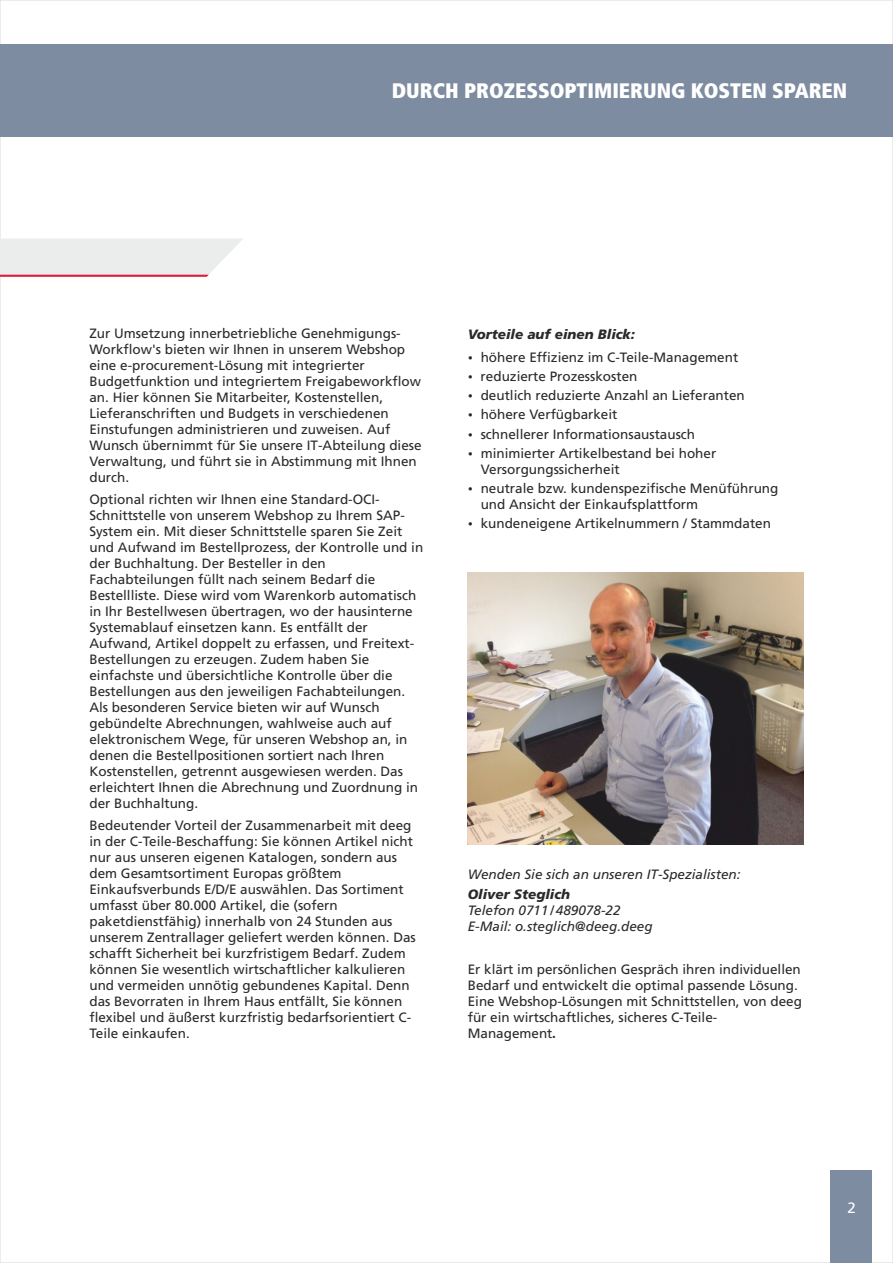
<style>
.page{position:relative;width:893px;height:1263px;background:#fff}
.page>*{position:absolute;margin:0;border:0;box-sizing:border-box;transform-origin:0 0}
.t1{font:900 condensed 21px "Frutiger LT";color:#fff}
.t2{font:15px "Frutiger LT";color:#fff}
.t3{font:13.5px/16px "Frutiger LT";color:#2b2929}
.t4{font:italic 13.5px/15.9px "Frutiger LT";color:#2b2929}
.t5{font:italic 900 13.5px "Frutiger LT";color:#2b2929}
.s1{font-family:"Bauhaus C";font-weight:600}
</style>
<div class="page">
<img style="left:468px;top:572px;width:336px;height:272px">
<div style="left:0;top:44px;width:893px;height:93px;background:#7d8ca1"></div>
<svg style="left:0;top:238px;width:243px;height:39px;background:#ebe4e6"></svg>
<div style="left:830px;top:1171px;width:42px;height:92px;background:#7d8ca1"></div>
<h1 class="t1" style="left:392px;top:82px;width:457px">DURCH PROZESSOPTIMIERUNG KOSTEN SPAREN</h1>
<p class="t3" style="left:89px;top:326px;width:313px">Zur Umsetzung innerbetriebliche Genehmigungs-</p>
<p class="t3" style="left:89px;top:342px;width:334px">Workflow's bieten wir Ihnen in unserem Webshop eine e-procurement-Lösung mit integrierter Budgetfunktion und integriertem Freigabeworkflow an. Hier können Sie Mitarbeiter, Kostenstellen, Lieferanschriften und Budgets in verschiedenen Einstufungen administrieren und zuweisen. Auf Wunsch übernimmt für Sie unsere IT-Abteilung diese Verwaltung, und führt sie in Abstimmung mit Ihnen durch.</p>
<p class="t3" style="left:89px;top:492px;width:335px">Optional richten wir Ihnen eine Standard-OCI-Schnittstelle von unserem Webshop zu Ihrem SAP-System ein. Mit dieser Schnittstelle sparen Sie Zeit und Aufwand im Bestellprozess, der Kontrolle und in der Buchhaltung. Der Besteller in den Fachabteilungen füllt nach seinem Bedarf die Bestellliste. Diese wird vom Warenkorb automatisch in Ihr Bestellwesen übertragen, wo der hausinterne Systemablauf einsetzen kann. Es entfällt der Aufwand, Artikel doppelt zu erfassen, und Freitext-Bestellungen zu erzeugen. Zudem haben Sie einfachste und übersichtliche Kontrolle über die Bestellungen aus den jeweiligen Fachabteilungen.<br>Als besonderen Service bieten wir auf Wunsch gebündelte Abrechnungen, wahlweise auch auf elektronischem Wege, für unseren Webshop an, in denen die Bestellpositionen sortiert nach Ihren Kostenstellen, getrennt ausgewiesen werden. Das erleichtert Ihnen die Abrechnung und Zuordnung in der Buchhaltung.</p>
<p class="t3" style="left:89px;top:819px;width:328px">Bedeutender Vorteil der Zusammenarbeit mit deeg in der C-Teile-Beschaffung: Sie können Artikel nicht nur aus unseren eigenen Katalogen, sondern aus dem Gesamtsortiment Europas größtem Einkaufsverbunds E/D/E auswählen. Das Sortiment umfasst über 80.000 Artikel, die (sofern paketdienstfähig) innerhalb von 24 Stunden aus unserem Zentrallager geliefert werden können. Das schafft Sicherheit bei kurzfristigem Bedarf. Zudem können Sie wesentlich wirtschaftlicher kalkulieren und vermeiden unnötig gebundenes Kapital. Denn das Bevorraten in Ihrem Haus entfällt, Sie können flexibel und äußerst kurzfristig bedarfsorientiert C-Teile einkaufen.</p>
<p class="t5" style="left:468px;top:329px;width:169px">Vorteile auf einen Blick:</p>
<p class="t3" style="left:481px;top:349px;width:266px;line-height:19.2px">höhere Effizienz im C-Teile-Management reduzierte Prozesskosten<br>deutlich reduzierte Anzahl an Lieferanten höhere Verfügbarkeit<br>schnellerer Informationsaustausch minimierter Artikelbestand bei hoher</p>
<p class="t3" style="left:481px;top:461px;width:299px;line-height:19.2px">Versorgungssicherheit<br>neutrale bzw. kundenspezifische Menüführung</p>
<p class="t3" style="left:481px;top:496px;width:292px;line-height:19.2px">und Ansicht der Einkaufsplattform kundeneigene Artikelnummern / Stammdaten</p>
<p class="t4" style="left:468px;top:868px;width:274px">Wenden Sie sich an unseren IT-Spezialisten:</p>
<p class="t5" style="left:468px;top:889px;width:104px">Oliver Steglich</p>
<p class="t4" style="left:468px;top:903px;width:186px">Telefon 0711/ 489078-22<br>E-Mail: o.steglich@deeg.deeg</p>
<p class="t3" style="left:468px;top:962px;width:336px">Er klärt im persönlichen Gespräch ihren individuellen Bedarf und entwickelt die optimal passende Lösung.<br>Eine Webshop-Lösungen mit Schnittstellen, von deeg für ein wirtschaftliches, sicheres C-Teile-Management<span class="s1">.</span></p>
<p class="t2" style="left:847px;top:1202px;width:10px">2</p>
</div>
